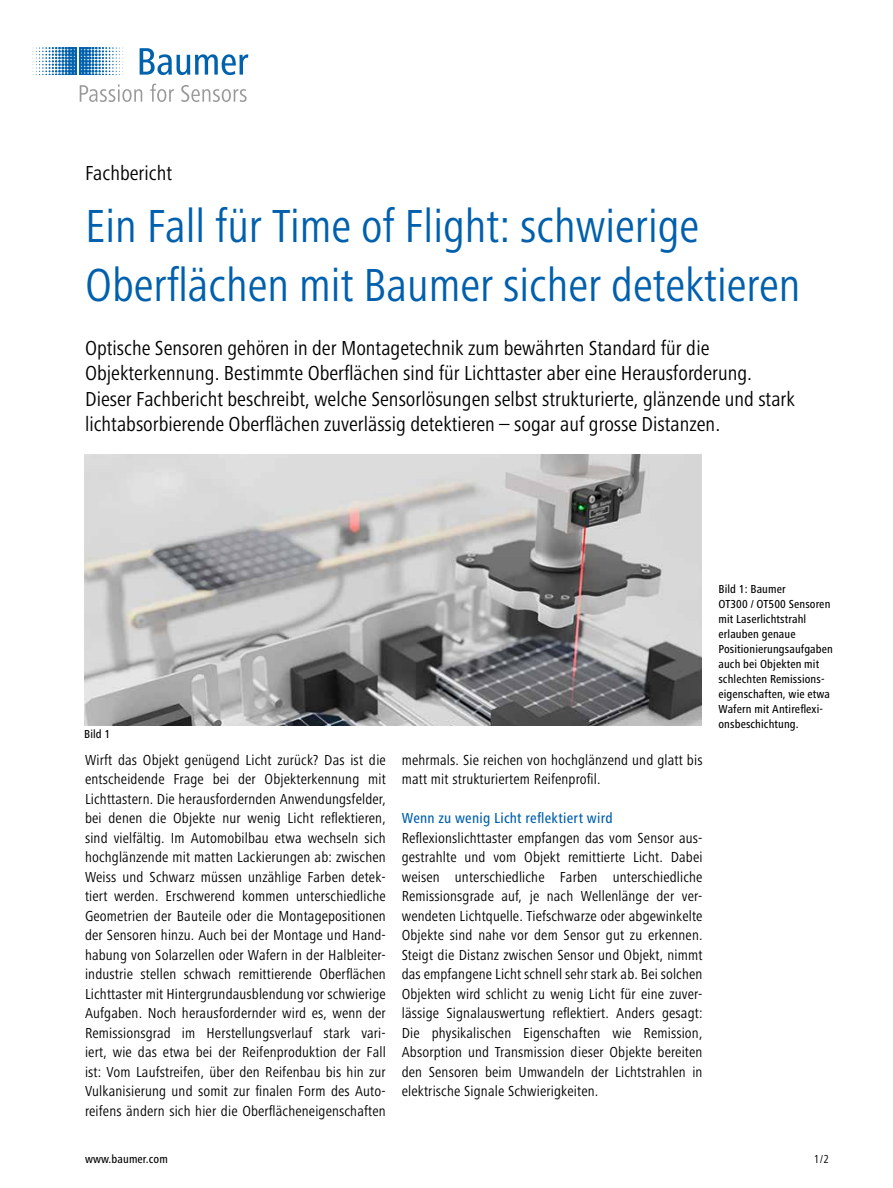
<style>
.page{position:relative;width:893px;height:1188px;background:#fff}
.page>*{position:absolute;margin:0;border:0;box-sizing:border-box;transform-origin:0 0}
.t1{font:condensed 48px/58.5px "Frutiger Next Pro";color:#0060ad}
.t2{font:condensed 21px/25.5px "Frutiger Next Pro";color:#000}
.t3{font:condensed 15px/19.5px "Frutiger Next Pro";letter-spacing:.01em;color:#000;text-align:justify}
.t4{font:500 condensed 15px "Frutiger Next Pro";letter-spacing:.015em;color:#0060ad}
.t5{font:500 condensed 12px/15px "Frutiger Next Pro";letter-spacing:.01em;color:#000}
.t6{font:condensed 12px "Frutiger Next Pro";color:#000}
</style>
<div class="page">
<img style="left:84px;top:454px;width:618px;height:272px">
<svg style="left:140px;top:48px;width:108px;height:27px"></svg>
<svg style="left:33px;top:48px;width:91px;height:27px"></svg>
<svg style="left:80px;top:85px;width:62px;height:17px"></svg>
<svg style="left:150px;top:84px;width:24px;height:18px"></svg>
<svg style="left:181px;top:85px;width:66px;height:17px"></svg>
<h2 class="t2" style="left:85px;top:160px;width:89px">Fachbericht</h2>
<h1 class="t1" style="left:85px;top:197px;width:717px">Ein Fall für Time of Flight: schwierige<br>Oberflächen mit Baumer sicher detektieren</h1>
<p class="t2" style="left:85px;top:335px;width:711px">Optische Sensoren gehören in der Montagetechnik zum bewährten Standard für die Objekterkennung. Bestimmte Oberflächen sind für Lichttaster aber eine Herausforderung.<br>Dieser Fachbericht beschreibt, welche Sensorlösungen selbst strukturierte, glänzende und stark lichtabsorbierende Oberflächen zuverlässig detektieren – sogar auf grosse Distanzen.</p>
<p class="t5" style="left:84px;top:726px;width:28px">Bild 1</p>
<p class="t3" style="left:85px;top:750px;width:302px">Wirft das Objekt genügend Licht zurück? Das ist die entscheidende Frage bei der Objekterkennung mit Lichttastern. Die herausfordernden Anwendungsfelder, bei denen die Objekte nur wenig Licht reflektieren, sind vielfältig. Im Automobilbau etwa wechseln sich hochglänzende mit matten Lackierungen ab: zwischen Weiss und Schwarz müssen unzählige Farben detek&shy;tiert werden. Erschwerend kommen unterschiedliche Geometrien der Bauteile oder die Montagepositionen der Sensoren hinzu. Auch bei der Montage und Hand&shy;habung von Solarzellen oder Wafern in der Halbleiter&shy;industrie stellen schwach remittierende Oberflächen Lichttaster mit Hintergrundausblendung vor schwierige Aufgaben. Noch herausfordernder wird es, wenn der Remissionsgrad im Herstellungsverlauf stark vari&shy;iert, wie das etwa bei der Reifenproduktion der Fall ist: Vom Laufstreifen, über den Reifenbau bis hin zur Vulkanisierung und somit zur finalen Form des Auto&shy;reifens ändern sich hier die Oberflächeneigenschaften</p>
<p class="t3" style="left:402px;top:750px;width:302px">mehrmals. Sie reichen von hochglänzend und glatt bis matt mit strukturiertem Reifenprofil.</p>
<p class="t4" style="left:402px;top:809px;width:212px">Wenn zu wenig Licht reflektiert wird</p>
<p class="t3" style="left:402px;top:828px;width:302px">Reflexionslichttaster empfangen das vom Sensor aus&shy;gestrahlte und vom Objekt remittierte Licht. Dabei weisen unterschiedliche Farben unterschiedliche Remissionsgrade auf, je nach Wellenlänge der ver&shy;wendeten Lichtquelle. Tiefschwarze oder abgewinkelte Objekte sind nahe vor dem Sensor gut zu erkennen.<br>Steigt die Distanz zwischen Sensor und Objekt, nimmt das empfangene Licht schnell sehr stark ab. Bei solchen Objekten wird schlicht zu wenig Licht für eine zuver&shy;lässige Signalauswertung reflektiert. Anders gesagt:<br>Die physikalischen Eigenschaften wie Remission, Absorption und Transmission dieser Objekte bereiten den Sensoren beim Umwandeln der Lichtstrahlen in elektrische Signale Schwierigkeiten.</p>
<p class="t5" style="left:718px;top:582px;width:116px">Bild 1: Baumer<br>OT300 / OT500 Sensoren mit Laserlichtstrahl erlauben genaue<br>Positionierungsaufgaben auch bei Objekten mit schlechten Remissions&shy;eigenschaften, wie etwa<br>Wafern mit Antireflexi&shy;onsbeschichtung.</p>
<p class="t5" style="left:85px;top:1152px;width:84px">www.baumer.com</p>
<p class="t6" style="left:814px;top:1152px;width:17px">1/2</p>
</div>
